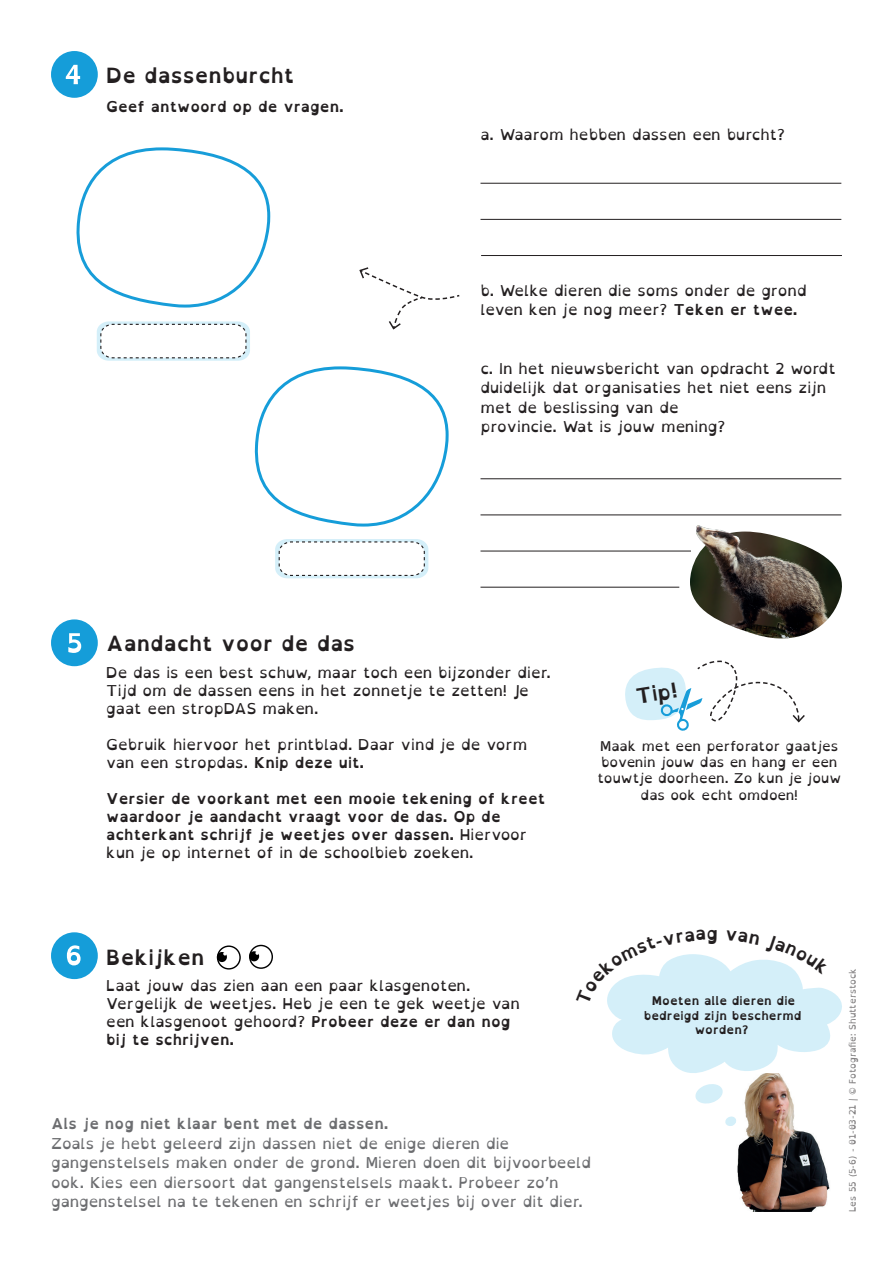
<style>
.page{position:relative;width:893px;height:1263px;background:#fff}
.page>*{position:absolute;margin:0;border:0;box-sizing:border-box;transform-origin:0 0}
.t1{font:700 21px "Open Dyslexic";color:#231f20}
.t2{font:700 18px "Open Dyslexic";color:#231f20}
.t3{font:15px/18px "Open Dyslexic";color:#231f20}
.t4{font:15px/19.5px "Open Dyslexic";color:#6c6d70}
.t5{font:700 15px/18px "Open Dyslexic";color:#231f20}
.t6{font:700 15px "Open Dyslexic";color:#6c6d70}
.t7{font:13.5px/16.2px "Open Dyslexic";color:#231f20;text-align:center}
.t8{font:700 12px/14.4px "Open Dyslexic";color:#231f20;text-align:center}
.t9{font:9px "Open Dyslexic";color:#828081}
.s1{font-weight:700}
.s2{font-weight:400}
</style>
<div class="page">
<div style="left:51px;top:51px;width:47px;height:47px;background:#159dd9;border-radius:50%"></div>
<svg style="left:66px;top:65px;width:14px;height:19px"></svg>
<svg style="left:275px;top:539px;width:153px;height:39px"></svg>
<hr style="left:480px;top:183px;width:361px;height:1px;background:#231f20">
<hr style="left:480px;top:219px;width:361px;height:1px;background:#231f20">
<hr style="left:481px;top:255px;width:361px;height:1px;background:#231f20">
<div style="left:51px;top:619px;width:47px;height:47px;background:#159dd9;border-radius:50%"></div>
<svg style="left:68px;top:633px;width:13px;height:20px"></svg>
<hr style="left:480px;top:478px;width:361px;height:1px;background:#231f20">
<hr style="left:480px;top:514px;width:361px;height:1px;background:#231f20">
<hr style="left:480px;top:551px;width:211px;height:1px;background:#231f20">
<hr style="left:480px;top:587px;width:199px;height:1px;background:#231f20">
<div style="left:51px;top:932px;width:47px;height:47px;background:#159dd9;border-radius:50%"></div>
<svg style="left:67px;top:945px;width:14px;height:20px"></svg>
<svg style="left:625px;top:660px;width:180px;height:71px"></svg>
<svg style="left:249px;top:945px;width:24px;height:24px"></svg>
<svg style="left:217px;top:945px;width:24px;height:24px"></svg>
<svg style="left:76px;top:147px;width:384px;height:380px"></svg>
<img style="left:642px;top:514px;width:200px;height:125px">
<svg style="left:695px;top:1084px;width:28px;height:20px"></svg>
<img style="left:737px;top:1075px;width:93px;height:137px">
<svg style="left:725px;top:1116px;width:11px;height:10px"></svg>
<svg style="left:607px;top:954px;width:235px;height:121px"></svg>
<p class="t1" style="left:106px;top:64px;width:190px">De dassenburcht</p>
<p class="t5" style="left:106px;top:98px;width:239px">Geef antwoord op de vragen.</p>
<p class="t3" style="left:480px;top:125px;width:306px">a. Waarom hebben dassen een burcht?</p>
<p class="t3" style="left:480px;top:281px;width:328px;line-height:19.5px">b. Welke dieren die soms onder de grond leven ken je nog meer? <span class="s1">Teken er twee.</span></p>
<p class="t3" style="left:480px;top:359px;width:357px;line-height:19.5px">c. In het nieuwsbericht van opdracht 2 wordt duidelijk dat organisaties het niet eens zijn met de beslissing van de</p>
<p class="t3" style="left:480px;top:418px;width:246px">provincie. Wat is jouw mening?</p>
<p class="t1" style="left:106px;top:631px;width:250px">Aandacht voor de das</p>
<p class="t3" style="left:106px;top:664px;width:446px">De das is een best schuw, maar toch een bijzonder dier.<br>Tijd om de dassen eens in het zonnetje te zetten! Je gaat een stropDAS maken.</p>
<p class="t3" style="left:106px;top:736px;width:422px">Gebruik hiervoor het printblad. Daar vind je de vorm van een stropdas. <span class="s1">Knip deze uit.</span></p>
<p class="t5" style="left:106px;top:790px;width:440px">Versier de voorkant met een mooie tekening of kreet waardoor je aandacht vraagt voor de das. Op de achterkant schrijf je weetjes over dassen. <span class="s2">Hiervoor kun je op internet of in de schoolbieb zoeken.</span></p>
<h1 class="t1" style="left:634px;top:685px;width:43px;rotate:-9deg">Tip!</h1>
<p class="t7" style="left:597px;top:738px;width:245px">Maak met een perforator gaatjes bovenin jouw das en hang er een touwtje doorheen. Zo kun je jouw das ook echt omdoen!</p>
<p class="t1" style="left:106px;top:945px;width:100px">Bekijken</p>
<p class="t3" style="left:106px;top:977px;width:415px">Laat jouw das zien aan een paar klasgenoten.<br>Vergelijk de weetjes. Heb je een te gek weetje van een klasgenoot gehoord? <span class="s1">Probeer deze er dan nog bij te schrijven.</span></p>
<p class="t6" style="left:51px;top:1115px;width:339px">Als je nog niet klaar bent met de dassen.</p>
<p class="t4" style="left:51px;top:1133px;width:542px">Zoals je hebt geleerd zijn dassen niet de enige dieren die gangenstelsels maken onder de grond. Mieren doen dit bijvoorbeeld ook. Kies een diersoort dat gangenstelsels maakt. Probeer zo’n gangenstelsel na te tekenen en schrijf er weetjes bij over dit dier.</p>
<p class="t2" style="left:706px;top:923px;width:14px">g</p>
<p class="t8" style="left:644px;top:994px;width:159px">Moeten alle dieren die bedreigd zijn beschermd worden?</p>
<p class="t9" style="left:848px;top:1212px;width:245px;rotate:-90deg">Les 55 (5-6) - 01-03-21 | © Fotografie: Shutterstock</p>
</div>
